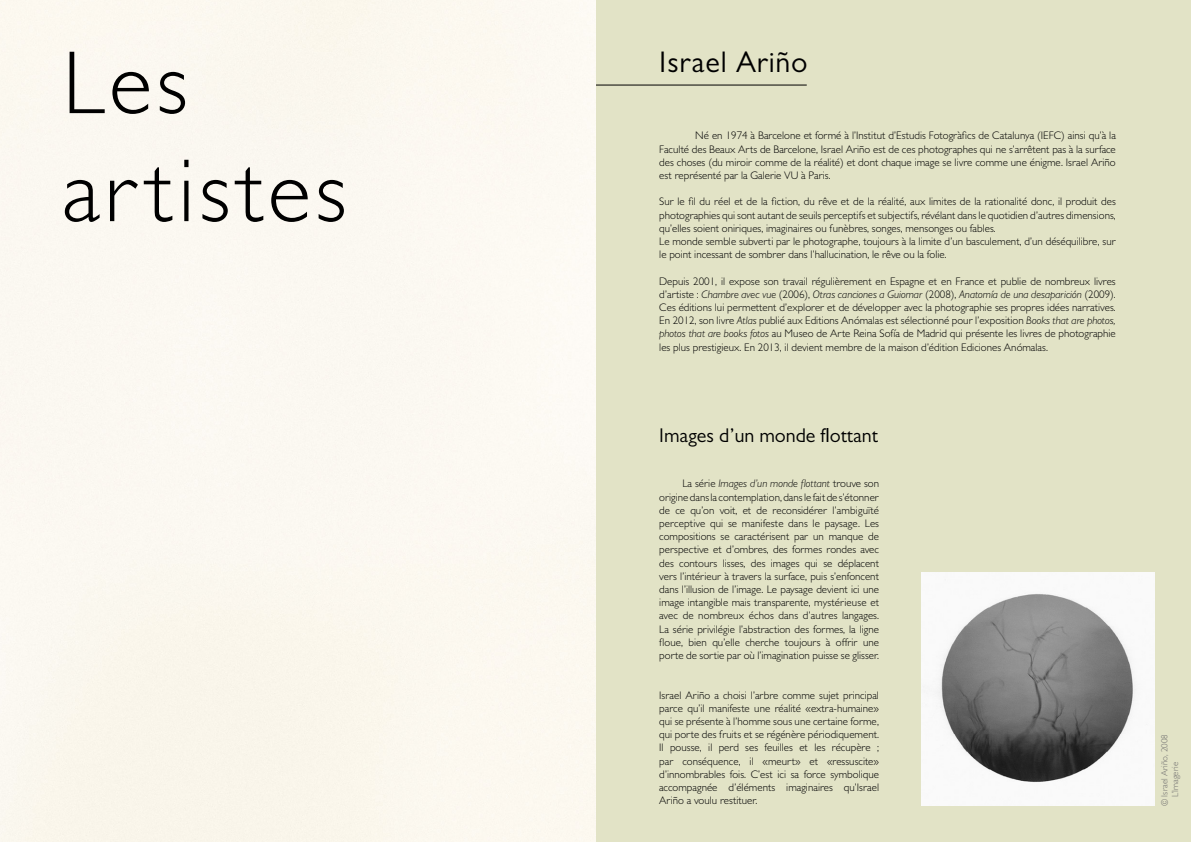
<style>
.page{position:relative;width:1191px;height:842px;background:#fff}
.page>*{position:absolute;margin:0;border:0;box-sizing:border-box;transform-origin:0 0}
.t1{font:300 90px/108px "Gill Sans";letter-spacing:.05em;color:#000}
.t2{font:30px "Gill Sans";letter-spacing:.03em;color:#000}
.t3{font:20px "Gill Sans";color:#000}
.t4{font:300 11px/13.2px "Gill Sans";color:#000;text-align:justify}
.t5{font:300 9px/10.8px "Gill Sans";color:#706f6f}
.s1{font-style:italic}
</style>
<div class="page">
<div style="left:595px;top:0;width:596px;height:842px;background:#e2e3c6"></div>
<hr style="left:595px;top:85px;width:211px;height:1px;background:#000">
<img style="left:921px;top:573px;width:234px;height:233px">
<h1 class="t1" style="left:62px;top:27px;width:286px">Les artistes</h1>
<h2 class="t2" style="left:659px;top:45px;width:150px">Israel Ariño</h2>
<p class="t4" style="left:659px;top:129px;width:458px;text-indent:36px">Né en 1974 à Barcelone et formé à l’Institut d’Estudis Fotogràfics de Catalunya (IEFC) ainsi qu’à la Faculté des Beaux Arts de Barcelone, Israel Ariño est de ces photographes qui ne s’arrêtent pas à la surface des choses (du miroir comme de la réalité) et dont chaque image se livre comme une énigme. Israel Ariño est représenté par la Galerie VU à Paris.</p>
<p class="t4" style="left:659px;top:195px;width:458px;text-align:left">Sur le fil du réel et de la fiction, du rêve et de la réalité, aux limites de la rationalité donc, il produit des photographies qui sont autant de seuils perceptifs et subjectifs, révélant dans le quotidien d’autres dimensions, qu’elles soient oniriques, imaginaires ou funèbres, songes, mensonges ou fables.<br>Le monde semble subverti par le photographe, toujours à la limite d’un basculement, d’un déséquilibre, sur le point incessant de sombrer dans l’hallucination, le rêve ou la folie.</p>
<p class="t4" style="left:659px;top:274px;width:458px">Depuis 2001, il expose son travail régulièrement en Espagne et en France et publie de nombreux livres d’artiste : <span class="s1">Chambre avec vue</span> (2006), <span class="s1">Otras canciones a Guiomar</span> (2008), <span class="s1">Anatomía de una desaparición</span> (2009).<br>Ces éditions lui permettent d’explorer et de développer avec la photographie ses propres idées narratives.<br>En 2012, son livre <span class="s1">Atlas</span> publié aux Editions Anómalas est sélectionné pour l’exposition <span class="s1">Books that are photos, photos that are books fotos</span> au Museo de Arte Reina Sofía de Madrid qui présente les livres de photographie les plus prestigieux. En 2013, il devient membre de la maison d’édition Ediciones Anómalas.</p>
<h3 class="t3" style="left:659px;top:424px;width:220px">Images d’un monde flottant</h3>
<p class="t4" style="left:659px;top:477px;width:221px;text-indent:23px">La série <span class="s1">Images d’un monde flottant</span> trouve son origine dans la contemplation, dans le fait de s’étonner de ce qu’on voit, et de reconsidérer l’ambiguïté perceptive qui se manifeste dans le paysage. Les compositions se caractérisent par un manque de perspective et d’ombres, des formes rondes avec des contours lisses, des images qui se déplacent vers l’intérieur à travers la surface, puis s’enfoncent dans l’illusion de l’image. Le paysage devient ici une image intangible mais transparente, mystérieuse et avec de nombreux échos dans d’autres langages.<br>La série privilégie l’abstraction des formes, la ligne floue, bien qu’elle cherche toujours à offrir une porte de sortie par où l’imagination puisse se glisser.</p>
<p class="t4" style="left:659px;top:688px;width:221px">Israel Ariño a choisi l’arbre comme sujet principal parce qu’il manifeste une réalité «extra-humaine» qui se présente à l’homme sous une certaine forme, qui porte des fruits et se régénère périodiquement.<br>Il pousse, il perd ses feuilles et les récupère ; par conséquence, il «meurt» et «ressuscite» d’innombrables fois. C’est ici sa force symbolique accompagnée d’éléments imaginaires qu’Israel Ariño a voulu restituer.</p>
<p class="t5" style="left:1158px;top:797px;width:64px;text-indent:-9px;rotate:-90deg">© Israel Ariño, 2008<br>L’Imagerie</p>
</div>
